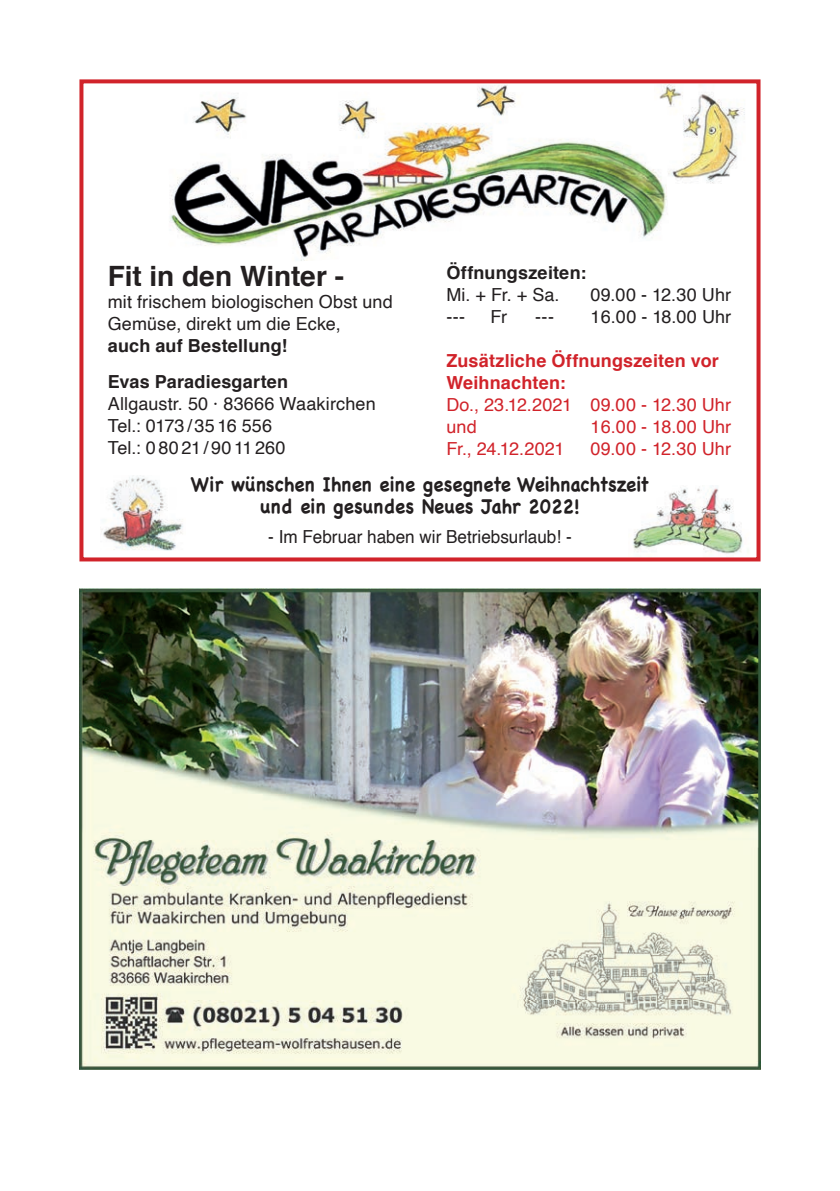
<style>
.page{position:relative;width:840px;height:1191px;background:#fff}
.page>*{position:absolute;margin:0;border:0;box-sizing:border-box;transform-origin:0 0}
.t1{font:700 28px "Helvetica";letter-spacing:-.005em;color:#231f20}
.t2{font:700 20px/22px "Chalkboard";letter-spacing:.005em;color:#231f20;text-align:center;scale:.92 1}
.t3{font:18px/22px "Helvetica";letter-spacing:.005em;color:#231f20}
.t4{font:18px/22px "Helvetica";letter-spacing:.01em;color:#d1232a}
.t5{font:700 18px/36px "Helvetica";letter-spacing:.01em;color:#231f20}
.t6{font:700 18px/22px "Helvetica";letter-spacing:.01em;color:#d1232a}
.t7{font:18px "Helvetica";letter-spacing:.005em;color:#231f20;scale:.95 1}
.t8{font:18px "Helvetica";letter-spacing:-.015em;color:#d1232a}
</style>
<div class="page">
<img style="left:79px;top:588px;width:681px;height:481px">
<img style="left:669px;top:84px;width:76px;height:99px">
<img style="left:633px;top:487px;width:116px;height:67px">
<img style="left:170px;top:84px;width:499px;height:177px">
<img style="left:101px;top:476px;width:82px;height:75px">
<div style="left:79px;top:79px;width:681px;height:482px;border:4px solid #d1232a"></div>
<p class="t5" style="left:446px;top:255px;width:141px">Öffnungszeiten:</p>
<p class="t3" style="left:446px;top:284px;width:115px">Mi. + Fr. + Sa.</p>
<p class="t3" style="left:590px;top:284px;width:142px">09.00 - 12.30 Uhr</p>
<p class="t3" style="left:446px;top:306px;width:20px">---</p>
<p class="t3" style="left:490px;top:306px;width:18px">Fr</p>
<p class="t3" style="left:534px;top:306px;width:20px">---</p>
<p class="t3" style="left:590px;top:306px;width:142px">16.00 - 18.00 Uhr</p>
<p class="t6" style="left:446px;top:350px;width:274px">Zusätzliche Öffnungszeiten vor<br>Weihnachten:</p>
<p class="t4" style="left:446px;top:394px;width:286px">Do., 23.12.2021 09.00 - 12.30 Uhr und</p>
<h1 class="t1" style="left:108px;top:253px;width:238px">Fit in den Winter -</h1>
<p class="t3" style="left:108px;top:291px;width:286px">mit frischem biologischen Obst und<br>Gemüse, direkt um die Ecke,</p>
<p class="t5" style="left:108px;top:328px;width:182px">auch auf Bestellung!<br>Evas Paradiesgarten</p>
<p class="t3" style="left:108px;top:393px;width:269px">Allgaustr. 50 · 83666 Waakirchen<br>Tel.: 0173/35 16 556<br>Tel.: 0 80 21 /9011 260</p>
<p class="t2" style="left:191px;top:473px;width:499px">Wir wünschen Ihnen eine gesegnete Weihnachtszeit und ein gesundes Neues Jahr 2022!</p>
<p class="t7" style="left:268px;top:523px;width:321px">- Im Februar haben wir Betriebsurlaub! -</p>
<p class="t4" style="left:590px;top:416px;width:142px">16.00 - 18.00 Uhr</p>
<p class="t8" style="left:446px;top:435px;width:120px">Fr., 24.12.2021</p>
<p class="t4" style="left:590px;top:438px;width:142px">09.00 - 12.30 Uhr</p>
</div>
